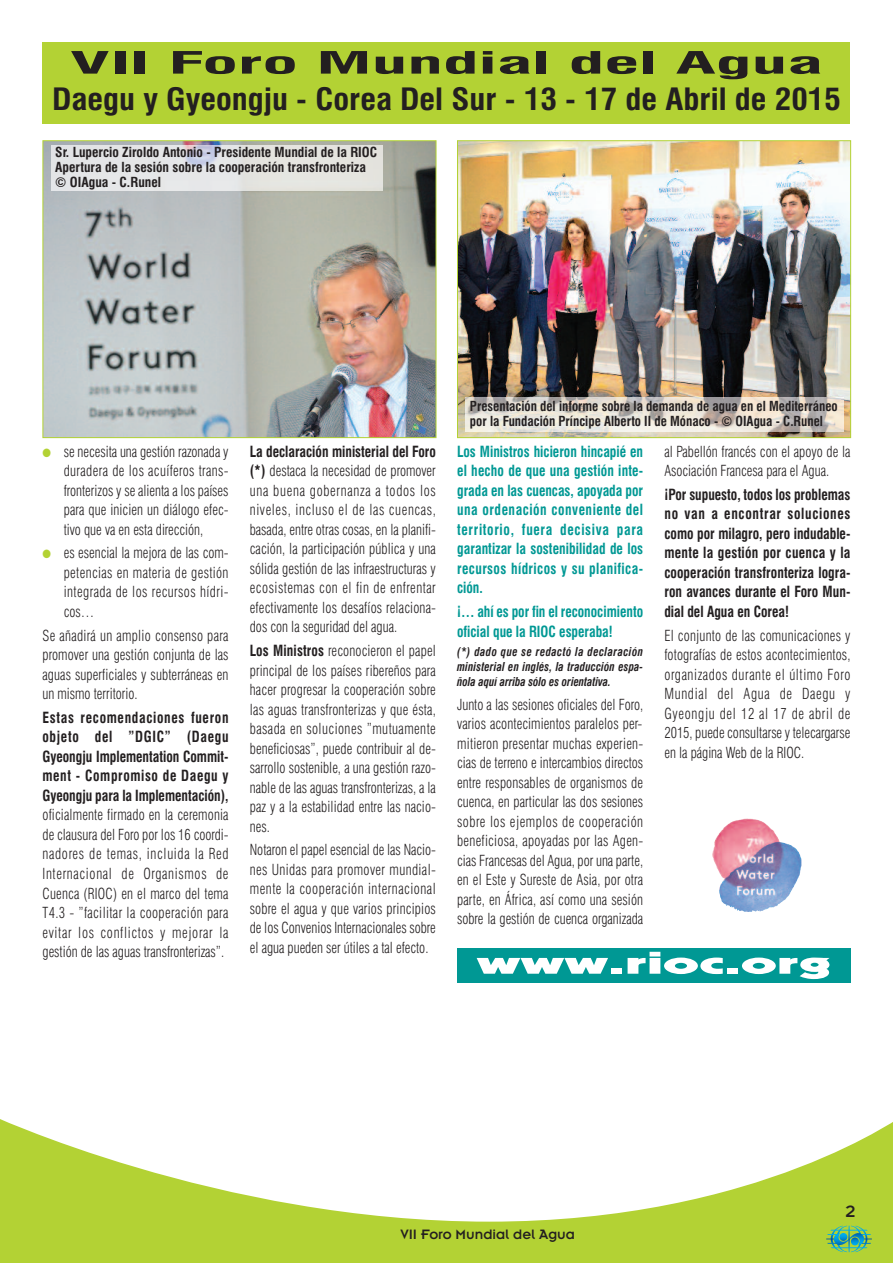
<style>
.page{position:relative;width:893px;height:1263px;background:#fff}
.page>*{position:absolute;margin:0;border:0;box-sizing:border-box;transform-origin:0 0}
.t1{font:900 30.45px "Kabel";color:#fff;scale:2.05 1}
.t2{font:700 condensed 30px/36px "Swiss 721 BT";color:#231f20;text-align:center;scale:2.45 1}
.t3{font:18px "Insignia";color:#231f20}
.t4{font:300 condensed 15px/19.5px "Swiss 721 BT";color:#231f20;text-align:justify;scale:.9 1}
.t5{font:700 condensed 15px/19.5px "Swiss 721 BT";letter-spacing:.005em;color:#231f20;text-align:justify;scale:.9 1}
.t6{font:700 condensed 15px/19.5px "Swiss 721 BT";color:#009894;text-align:justify;scale:.9 1}
.t7{font:15px "Insignia";color:#231f20}
.t8{font:700 condensed 13.5px/15px "Swiss 721 BT";color:#231f20}
.t9{font:700 condensed 13.5px/15px "Swiss 721 BT";color:#231f20;scale:.96 1}
.t10{font:italic 700 condensed 12px/15px "Swiss 721 BT";color:#231f20;text-align:justify;scale:.9 1}
.s1{color:#b3d234}
.s2{font-weight:700}
</style>
<div class="page">
<svg style="left:0;top:1119px;width:893px;height:144px;fill:#b3d234"></svg>
<svg style="left:826px;top:1225px;width:46px;height:27px"></svg>
<div style="left:43px;top:43px;width:807px;height:81px;background:#b3d234"></div>
<img style="left:45px;top:142px;width:389px;height:294px">
<div style="left:43px;top:140px;width:393px;height:298px;border:1px solid #b3d234"></div>
<img style="left:459px;top:142px;width:390px;height:294px">
<div style="left:457px;top:140px;width:394px;height:298px;border:1px solid #b3d234"></div>
<div style="left:457px;top:948px;width:393px;height:34px;background:#009894"></div>
<img style="left:753px;top:819px;width:42px;height:29px">
<img style="left:51px;top:146px;width:332px;height:45px">
<img style="left:466px;top:398px;width:377px;height:34px">
<h2 class="t2" style="left:52px;top:47px;width:323px">VII Foro Mundial del Agua<br>Daegu y Gyeongju - Corea Del Sur - 13 - 17 de Abril de 2015</h2>
<p class="t8" style="left:55px;top:146px;width:323px">Sr. Lupercio Ziroldo Antonio - Presidente Mundial de la RIOC<br>Apertura de la sesión sobre la cooperación transfronteriza © OIAgua - C.Runel</p>
<p class="t4" style="left:64px;top:443px;width:185px;text-indent:-21px"><span class="s1">●</span> se necesita una gestión razonada y duradera de los acuíferos trans&shy;fronterizos y se alienta a los países para que inicien un diálogo efec&shy;tivo que va en esta dirección,</p>
<p class="t4" style="left:64px;top:544px;width:185px;text-indent:-21px"><span class="s1">●</span> es esencial la mejora de las com&shy;petencias en materia de gestión integrada de los recursos hídri&shy;cos…</p>
<p class="t4" style="left:43px;top:627px;width:208px">Se añadirá un amplio consenso para promover una gestión conjunta de las aguas superficiales y subterráneas en un mismo territorio.</p>
<p class="t5" style="left:43px;top:709px;width:208px">Estas recomendaciones fueron objeto del ”DGIC” (Daegu Gyeongju Implementation Commit&shy;ment - Compromiso de Daegu y Gyeongju para la Implementación),</p>
<p class="t4" style="left:43px;top:806px;width:208px">oficialmente firmado en la ceremonia de clausura del Foro por los 16 coordi&shy;nadores de temas, incluida la Red Internacional de Organismos de Cuenca (RIOC) en el marco del tema T4.3 - ”facilitar la cooperación para evitar los conflictos y mejorar la gestión de las aguas transfronterizas”.</p>
<p class="t4" style="left:250px;top:443px;width:208px"><span class="s2">La declaración ministerial del Foro (*)</span> destaca la necesidad de promover una buena gobernanza a todos los niveles, incluso el de las cuencas, basada, entre otras cosas, en la planifi&shy;cación, la participación pública y una sólida gestión de las infraestructuras y ecosistemas con el fin de enfrentar efectivamente los desafíos relaciona&shy;dos con la seguridad del agua.</p>
<p class="t4" style="left:250px;top:642px;width:208px"><span class="s2">Los Ministros</span> reconocieron el papel principal de los países ribereños para hacer progresar la cooperación sobre las aguas transfronterizas y que ésta, basada en soluciones ”mutuamente beneficiosas”, puede contribuir al de&shy;sarrollo sostenible, a una gestión razo&shy;nable de las aguas transfronterizas, a la paz y a la estabilidad entre las nacio&shy;nes.</p>
<p class="t4" style="left:250px;top:841px;width:208px">Notaron el papel esencial de las Nacio&shy;nes Unidas para promover mundial&shy;mente la cooperación internacional sobre el agua y que varios principios de los Convenios Internacionales sobre el agua pueden ser útiles a tal efecto.</p>
<p class="t9" style="left:470px;top:400px;width:385px">Presentación del informe sobre la demanda de agua en el Mediterráneo por la Fundación Príncipe Alberto II de Mónaco - © OIAgua - C.Runel</p>
<p class="t6" style="left:457px;top:443px;width:208px">Los Ministros hicieron hincapié en el hecho de que una gestión inte&shy;grada en las cuencas, apoyada por una ordenación conveniente del territorio, fuera decisiva para garantizar la sostenibilidad de los recursos hídricos y su planifica&shy;ción.</p>
<p class="t6" style="left:457px;top:603px;width:208px">¡… ahí es por fin el reconocimiento oficial que la RIOC esperaba!</p>
<p class="t10" style="left:457px;top:645px;width:208px">(*) dado que se redactó la declaración ministerial en inglés, la traducción espa&shy;ñola aquí arriba sólo es orientativa.</p>
<p class="t4" style="left:457px;top:696px;width:208px">Junto a las sesiones oficiales del Foro, varios acontecimientos paralelos per&shy;mitieron presentar muchas experien&shy;cias de terreno e intercambios directos entre responsables de organismos de cuenca, en particular las dos sesiones sobre los ejemplos de cooperación beneficiosa, apoyadas por las Agen&shy;cias Francesas del Agua, por una parte, en el Este y Sureste de Asia, por otra parte, en África, así como una sesión sobre la gestión de cuenca organizada</p>
<p class="t4" style="left:664px;top:443px;width:208px">al Pabellón francés con el apoyo de la<br>Asociación Francesa para el Agua.</p>
<p class="t5" style="left:664px;top:486px;width:208px">¡Por supuesto, todos los problemas no van a encontrar soluciones como por milagro, pero indudable&shy;mente la gestión por cuenca y la cooperación transfronteriza logra&shy;ron avances durante el Foro Mun&shy;dial del Agua en Corea!</p>
<p class="t4" style="left:664px;top:627px;width:208px">El conjunto de las comunicaciones y fotografías de estos acontecimientos, organizados durante el último Foro Mundial del Agua de Daegu y Gyeongju del 12 al 17 de abril de 2015, puede consultarse y telecargarse en la página Web de la RIOC.</p>
<h1 class="t1" style="left:476px;top:952px;width:174px">www.rioc.org</h1>
<p class="t3" style="left:845px;top:1206px;width:12px">2</p>
<p class="t7" style="left:400px;top:1230px;width:176px">VII Foro Mundial del Agua</p>
</div>
